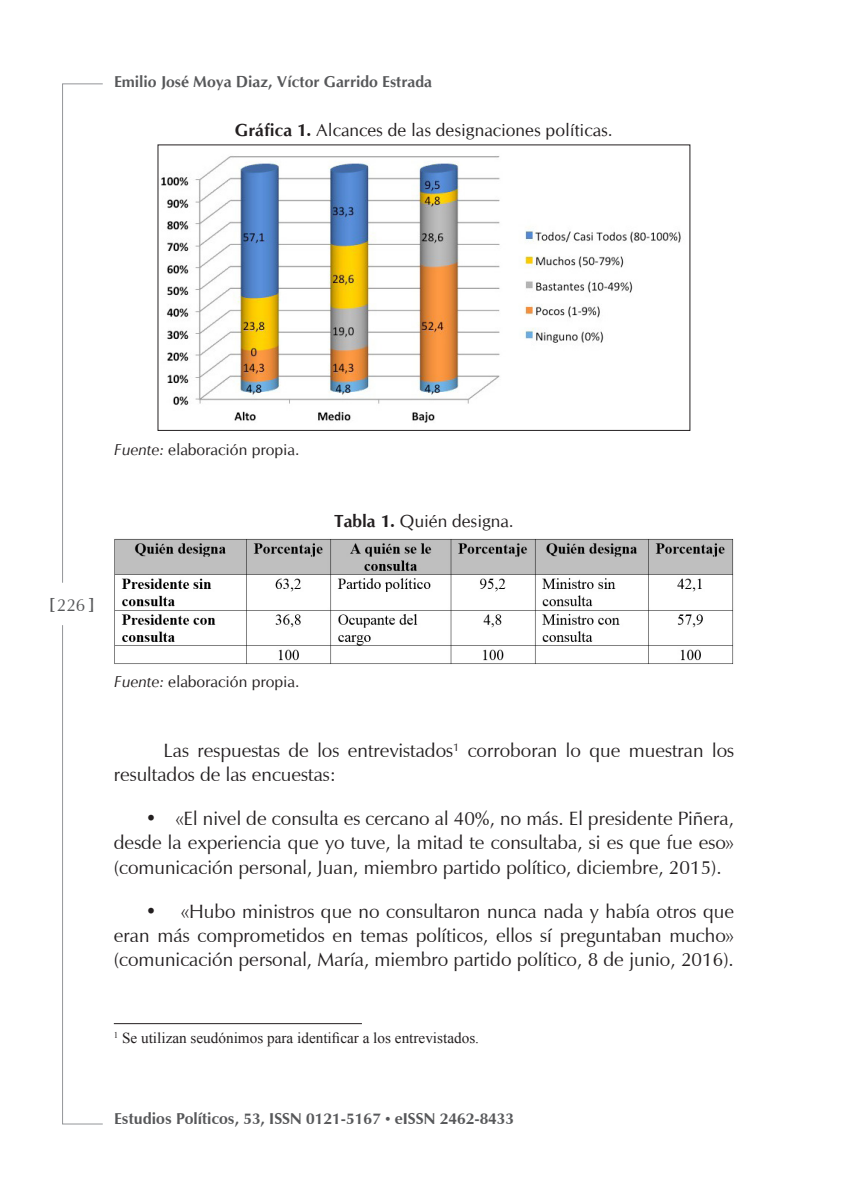
<style>
.page{position:relative;width:849px;height:1192px;background:#fff}
.page>*{position:absolute;margin:0;border:0;box-sizing:border-box;transform-origin:0 0}
.t1{font:19.25px/24.2px "Zapf Humanist 601 BT";color:#231f20;text-align:justify}
.t2{font:17.5px "CG Omega";color:#231f20}
.t3{font:17.5px "Zapf Humanist 601 BT";color:#57585a}
.t4{font:15.75px "CG Omega";color:#231f20}
.t5{font:700 15.75px "Zapf Humanist 601 BT";color:#57585a}
.t6{font:700 15.75px "CG Omega";color:#57585a}
.t7{font:15.22px "Times New Roman";color:#231f20}
.s1{font-weight:700}
.s2{font-style:italic}
.s3{font-family:"Swiss 721 BT";font-stretch:condensed}
.s4{font-family:"Times New Roman";font-weight:400}
</style>
<div class="page">
<svg style="left:62px;top:83px;width:41px;height:500px"></svg>
<svg style="left:62px;top:625px;width:41px;height:499px"></svg>
<img style="left:161px;top:156px;width:520px;height:267px">
<div style="left:158px;top:144px;width:532px;height:287px;border:1px solid #231f20"></div>
<img style="left:114px;top:538px;width:620px;height:126px">
<hr style="left:114px;top:1023px;width:248px;height:1px;background:#231f20">
<p class="t6" style="left:114px;top:72px;width:319px">Emilio José Moya Diaz, Víctor Garrido Estrada</p>
<p class="t2" style="left:235px;top:120px;width:379px"><span class="s1">Gráfica 1.</span> Alcances de las designaciones políticas.</p>
<p class="t3" style="left:57px;top:593px;width:30px">226</p>
<p class="t4" style="left:114px;top:440px;width:187px"><span class="s2">Fuente:</span> elaboración propia.</p>
<p class="t2" style="left:334px;top:510px;width:181px"><span class="s1">Tabla 1.</span> Quién designa.</p>
<p class="t4" style="left:114px;top:671px;width:187px"><span class="s2">Fuente:</span> elaboración propia.</p>
<p class="t1" style="left:114px;top:738px;width:622px;text-indent:50px">Las respuestas de los entrevistados<sup>1</sup> corroboran lo que muestran los resultados de las encuestas:</p>
<p class="t1" style="left:114px;top:806px;width:622px;text-indent:31px"><span class="s3">•</span> «El nivel de consulta es cercano al 40%, no más. El presidente Piñera, desde la experiencia que yo tuve, la mitad te consultaba, si es que fue eso» (comunicación personal, Juan, miembro partido político, diciembre, 2015).</p>
<p class="t1" style="left:114px;top:898px;width:622px;text-indent:32px"><span class="s3">•</span> «Hubo ministros que no consultaron nunca nada y había otros que eran más comprometidos en temas políticos, ellos sí preguntaban mucho» (comunicación personal, María, miembro partido político, 8 de junio, 2016).</p>
<p class="t7" style="left:114px;top:1026px;width:367px"><sup>1</sup> Se utilizan seudónimos para identificar a los entrevistados.</p>
<p class="t5" style="left:114px;top:1108px;width:402px">Estudios Políticos, 53, ISSN 0121-5167 <span class="s4">•</span> eISSN 2462-8433</p>
</div>
